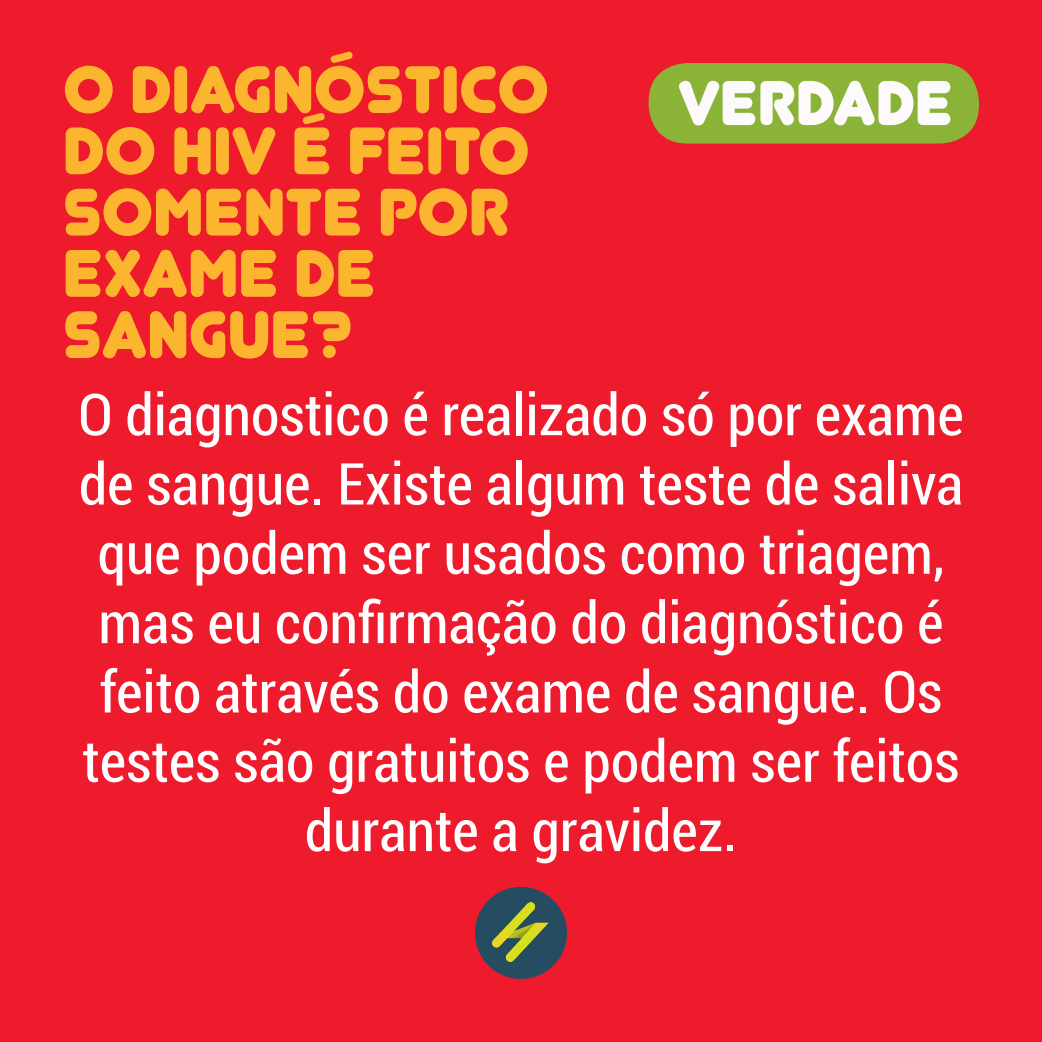
<style>
.page{position:relative;width:1042px;height:1042px;background:#ee1b2d}
.page>*{position:absolute;margin:0;border:0;box-sizing:border-box;transform-origin:0 0}
.t1{font:66.5px/61.2px "Junegull";color:#fcb52e}
.t2{font:62.65px "Junegull";color:#fcfafa}
.t3{font:condensed 57.75px/69.3px "Roboto";color:#fff;text-align:center}
</style>
<div class="page">
<div style="left:475px;top:887px;width:92px;height:92px;background:#264c61;border-radius:50%"></div>
<img style="left:485px;top:897px;width:70px;height:70px">
<div style="left:648px;top:63px;width:331px;height:81px;background:#8ab338;border-radius:39px"></div>
<p class="t1" style="left:63px;top:59px;width:487px">O DIAGNÓSTICO<br>DO HIV É FEITO<br>SOMENTE POR<br>EXAME DE<br>SANGUE?</p>
<p class="t2" style="left:678px;top:66px;width:276px">VERDADE</p>
<p class="t3" style="left:78px;top:378px;width:887px">O diagnostico é realizado só por exame de sangue. Existe algum teste de saliva que podem ser usados como triagem, mas eu confirmação do diagnóstico é feito através do exame de sangue. Os testes são gratuitos e podem ser feitos durante a gravidez.</p>
</div>
